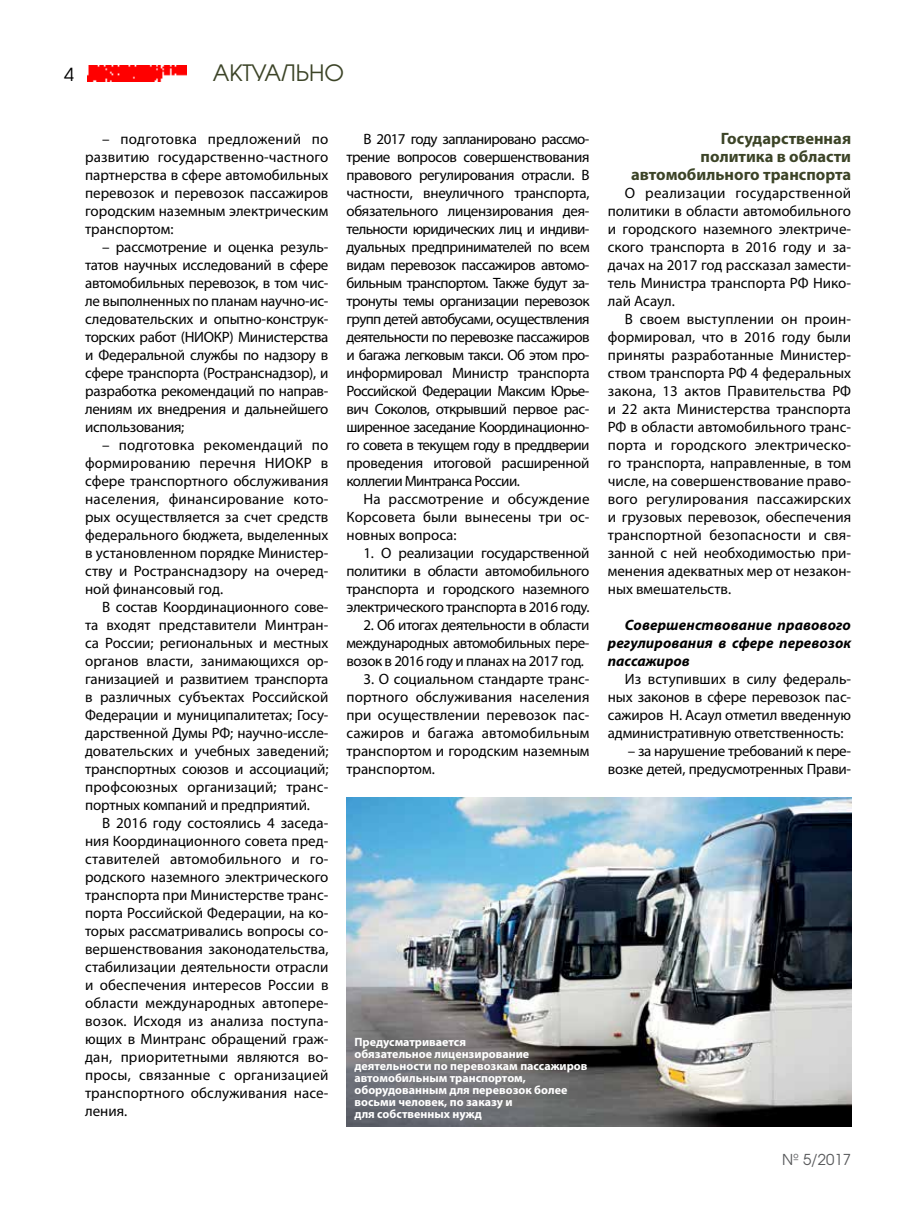
<style>
.page{position:relative;width:915px;height:1212px;background:#fff}
.page>*{position:absolute;margin:0;border:0;box-sizing:border-box;transform-origin:0 0}
.t1{font:22.5px "AG Avalanche C";color:#3c4427}
.t2{font:18px "AG Avalanche C";color:#000}
.t3{font:700 16.5px/18px "Myriad Pro";color:#3c4427;text-align:right}
.t4{font:15px/18px "Myriad Pro";letter-spacing:-.01em;color:#000;text-align:justify}
.t5{font:italic 700 15px/18px "Myriad Pro";letter-spacing:.005em;color:#000;text-align:justify}
.t6{font:15px "AG Avalanche C";color:#58595b}
.t7{font:700 12px/12px "Myriad Pro";color:#fff}
</style>
<div class="page">
<img style="left:88px;top:65px;width:99px;height:17px">
<img style="left:346px;top:797px;width:504px;height:330px">
<p class="t2" style="left:64px;top:63px;width:11px">4</p>
<h1 class="t1" style="left:213px;top:59px;width:133px">АКТУАЛЬНО</h1>
<p class="t4" style="left:85px;top:130px;width:245px;text-indent:17px">– подготовка предложений по развитию государственно-частного партнерства в сфере автомобильных перевозок и перевозок пассажиров городским наземным электрическим транспортом:</p>
<p class="t4" style="left:85px;top:238px;width:245px;text-indent:17px">– рассмотрение и оценка резуль&shy;татов научных исследований в сфере автомобильных перевозок, в том чис&shy;ле выполненных по планам научно-ис&shy;следовательских и опытно-конструк&shy;торских работ (НИОКР) Министерства и Федеральной службы по надзору в сфере транспорта (Ространснадзор), и разработка рекомендаций по направ&shy;лениям их внедрения и дальнейшего использования;</p>
<p class="t4" style="left:85px;top:436px;width:245px;text-indent:17px">– подготовка рекомендаций по формированию перечня НИОКР в сфере транспортного обслуживания населения, финансирование кото&shy;рых осуществляется за счет средств федерального бюджета, выделенных в установленном порядке Министер&shy;ству и Ространснадзору на очеред&shy;ной финансовый год.</p>
<p class="t4" style="left:85px;top:598px;width:245px;text-indent:17px">В состав Координационного сове&shy;та входят представители Минтран&shy;са России; региональных и местных органов власти, занимающихся ор&shy;ганизацией и развитием транспорта в различных субъектах Российской Федерации и муниципалитетах; Госу&shy;дарственной Думы РФ; научно-иссле&shy;довательских и учебных заведений; транспортных союзов и ассоциаций; профсоюзных организаций; транс&shy;портных компаний и предприятий.</p>
<p class="t4" style="left:85px;top:814px;width:245px;text-indent:17px">В 2016 году состоялись 4 заседа&shy;ния Координационного совета пред&shy;ставителей автомобильного и го&shy;родского наземного электрического транспорта при Министерстве транс&shy;порта Российской Федерации, на ко&shy;торых рассматривались вопросы со&shy;вершенствования законодательства, стабилизации деятельности отрасли и обеспечения интересов России в области международных автопере&shy;возок. Исходя из анализа поступа&shy;ющих в Минтранс обращений граж&shy;дан, приоритетными являются во&shy;просы, связанные с организацией транспортного обслуживания насе&shy;ления.</p>
<p class="t4" style="left:346px;top:130px;width:244px;text-indent:17px">В 2017 году запланировано рассмо&shy;трение вопросов совершенствования правового регулирования отрасли. В частности, внеуличного транспорта, обязательного лицензирования дея&shy;тельности юридических лиц и индиви&shy;дуальных предпринимателей по всем видам перевозок пассажиров автомо&shy;бильным транспортом. Также будут за&shy;тронуты темы организации перевозок групп детей автобусами, осуществления деятельности по перевозке пассажиров и багажа легковым такси. Об этом про&shy;информировал Министр транспорта Российской Федерации Максим Юрье&shy;вич Соколов, открывший первое рас&shy;ширенное заседание Координационно&shy;го совета в текущем году в преддверии проведения итоговой расширенной коллегии Минтранса России.</p>
<p class="t4" style="left:346px;top:490px;width:244px;text-indent:17px">На рассмотрение и обсуждение Корсовета были вынесены три ос&shy;новных вопроса:</p>
<p class="t4" style="left:346px;top:544px;width:244px;text-indent:17px">1. О реализации государственной политики в области автомобильного транспорта и городского наземного электрического транспорта в 2016 году.</p>
<p class="t4" style="left:346px;top:616px;width:244px;text-indent:17px">2. Об итогах деятельности в области международных автомобильных пере&shy;возок в 2016 году и планах на 2017 год.</p>
<p class="t4" style="left:346px;top:670px;width:244px;text-indent:17px">3. О социальном стандарте транс&shy;портного обслуживания населения при осуществлении перевозок пас&shy;сажиров и багажа автомобильным транспортом и городским наземным транспортом.</p>
<p class="t3" style="left:631px;top:129px;width:221px">Государственная<br>политика в области автомобильного транспорта</p>
<p class="t4" style="left:607px;top:184px;width:245px;text-indent:17px">О реализации государственной политики в области автомобильного и городского наземного электриче&shy;ского транспорта в 2016 году и за&shy;дачах на 2017 год рассказал замести&shy;тель Министра транспорта РФ Нико&shy;лай Асаул.</p>
<p class="t4" style="left:607px;top:310px;width:245px;text-indent:17px">В своем выступлении он проин&shy;формировал, что в 2016 году были приняты разработанные Министер&shy;ством транспорта РФ 4 федеральных закона, 13 актов Правительства РФ и 22 акта Министерства транспорта РФ в области автомобильного транс&shy;порта и городского электрическо&shy;го транспорта, направленные, в том числе, на совершенствование право&shy;вого регулирования пассажирских и грузовых перевозок, обеспечения транспортной безопасности и свя&shy;занной с ней необходимостью при&shy;менения адекватных мер от незакон&shy;ных вмешательств.</p>
<p class="t5" style="left:607px;top:615px;width:245px;text-indent:17px">Совершенствование правового регулирования в сфере перевозок пассажиров</p>
<p class="t4" style="left:607px;top:670px;width:245px;text-indent:17px">Из вступивших в силу федераль&shy;ных законов в сфере перевозок пас&shy;сажиров Н. Асаул отметил введенную административную ответственность:</p>
<p class="t4" style="left:607px;top:742px;width:245px;text-align:right">– за нарушение требований к пере&shy;возке детей, предусмотренных Прави-</p>
<p class="t7" style="left:354px;top:1035px;width:234px">Предусматривается<br>обязательное лицензирование деятельности по перевозкам пассажиров автомобильным транспортом, оборудованным для перевозок более восьми человек, по заказу и<br>для собственных нужд</p>
<p class="t6" style="left:781px;top:1150px;width:70px">№ 5/2017</p>
</div>
